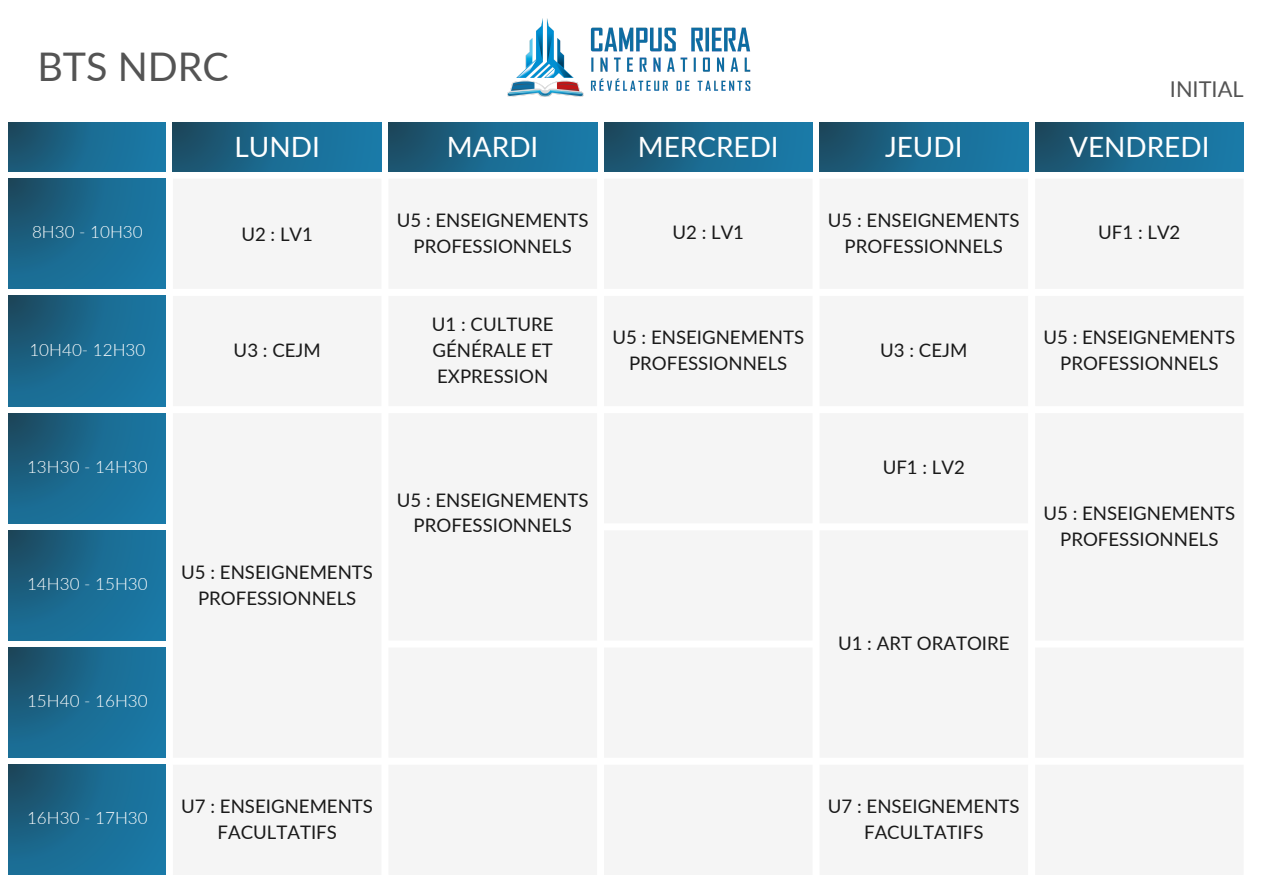
<style>
.page{position:relative;width:1263px;height:894px;background:#fff}
.page>*{position:absolute;margin:0;border:0;box-sizing:border-box;transform-origin:0 0}
.t1{font:39.45px "Lato";color:#545454}
.t2{font:27.9px "Lato";color:#fff}
.t3{font:21.75px "Lato";color:#545454}
.t4{font:18.6px/25.8px "Lato";color:#000;text-align:center}
.t5{font:300 17.1px "Lato";color:#fff}
</style>
<div class="page">
<div style="left:9px;top:122px;width:157px;height:50px;background:linear-gradient(to right,#1c516a,#1a7faf)"></div>
<div style="left:173px;top:122px;width:208px;height:50px;background:linear-gradient(to right,#1c4f67,#1a80b0)"></div>
<div style="left:388px;top:122px;width:209px;height:50px;background:linear-gradient(to right,#1c4f67,#1a80b1)"></div>
<div style="left:604px;top:122px;width:208px;height:50px;background:linear-gradient(to right,#1c4f67,#1a80b0)"></div>
<div style="left:819px;top:122px;width:209px;height:50px;background:linear-gradient(to right,#1c4f67,#1a80b1)"></div>
<div style="left:1035px;top:122px;width:209px;height:50px;background:linear-gradient(to right,#1c4f67,#1a80b1)"></div>
<svg style="left:9px;top:179px;width:157px;height:110px;background:#1a6a90"></svg>
<svg style="left:9px;top:296px;width:157px;height:110px;background:#1a6a8f"></svg>
<svg style="left:9px;top:413px;width:157px;height:110px;background:#1a6a8f"></svg>
<svg style="left:9px;top:530px;width:157px;height:110px;background:#1a698f"></svg>
<svg style="left:9px;top:647px;width:157px;height:110px;background:#1a698f"></svg>
<svg style="left:9px;top:764px;width:157px;height:110px;background:#1a698f"></svg>
<img style="left:508px;top:19px;width:243px;height:77px">
<p class="t1" style="left:37px;top:42px;width:193px">BTS NDRC</p>
<p class="t3" style="left:1170px;top:75px;width:75px">INITIAL</p>
<h2 class="t2" style="left:234px;top:129px;width:87px">LUNDI</h2>
<h2 class="t2" style="left:447px;top:129px;width:93px">MARDI</h2>
<h2 class="t2" style="left:638px;top:129px;width:143px">MERCREDI</h2>
<h2 class="t2" style="left:885px;top:129px;width:79px">JEUDI</h2>
<h2 class="t2" style="left:1069px;top:129px;width:142px">VENDREDI</h2>
<p class="t5" style="left:32px;top:221px;width:112px">8H30 - 10H30</p>
<p class="t4" style="left:241px;top:220px;width:73px">U2 : LV1</p>
<p class="t5" style="left:29px;top:338px;width:118px">10H40- 12H30</p>
<p class="t4" style="left:234px;top:336px;width:89px">U3 : CEJM</p>
<p class="t4" style="left:397px;top:207px;width:193px">U5 : ENSEIGNEMENTS<br>PROFESSIONNELS</p>
<p class="t4" style="left:432px;top:310px;width:123px;text-align:justify">U1 : CULTURE GÉNÉRALE ET EXPRESSION</p>
<p class="t4" style="left:672px;top:219px;width:73px">U2 : LV1</p>
<p class="t4" style="left:612px;top:324px;width:193px">U5 : ENSEIGNEMENTS<br>PROFESSIONNELS</p>
<p class="t4" style="left:828px;top:207px;width:193px">U5 : ENSEIGNEMENTS<br>PROFESSIONNELS</p>
<p class="t4" style="left:1098px;top:219px;width:84px">UF1 : LV2</p>
<p class="t4" style="left:880px;top:336px;width:89px">U3 : CEJM</p>
<p class="t4" style="left:1043px;top:324px;width:193px">U5 : ENSEIGNEMENTS<br>PROFESSIONNELS</p>
<p class="t5" style="left:27px;top:456px;width:122px">13H30 - 14H30</p>
<p class="t5" style="left:27px;top:573px;width:122px">14H30 - 15H30</p>
<p class="t4" style="left:181px;top:558px;width:193px">U5 : ENSEIGNEMENTS<br>PROFESSIONNELS</p>
<p class="t4" style="left:397px;top:486px;width:193px">U5 : ENSEIGNEMENTS<br>PROFESSIONNELS</p>
<p class="t5" style="left:27px;top:690px;width:122px">15H40 - 16H30</p>
<p class="t4" style="left:883px;top:453px;width:84px">UF1 : LV2</p>
<p class="t4" style="left:838px;top:629px;width:173px">U1 : ART ORATOIRE</p>
<p class="t4" style="left:1043px;top:500px;width:193px">U5 : ENSEIGNEMENTS<br>PROFESSIONNELS</p>
<p class="t5" style="left:27px;top:807px;width:122px">16H30 - 17H30</p>
<p class="t4" style="left:181px;top:792px;width:193px">U7 : ENSEIGNEMENTS<br>FACULTATIFS</p>
<p class="t4" style="left:828px;top:792px;width:193px">U7 : ENSEIGNEMENTS<br>FACULTATIFS</p>
</div>
